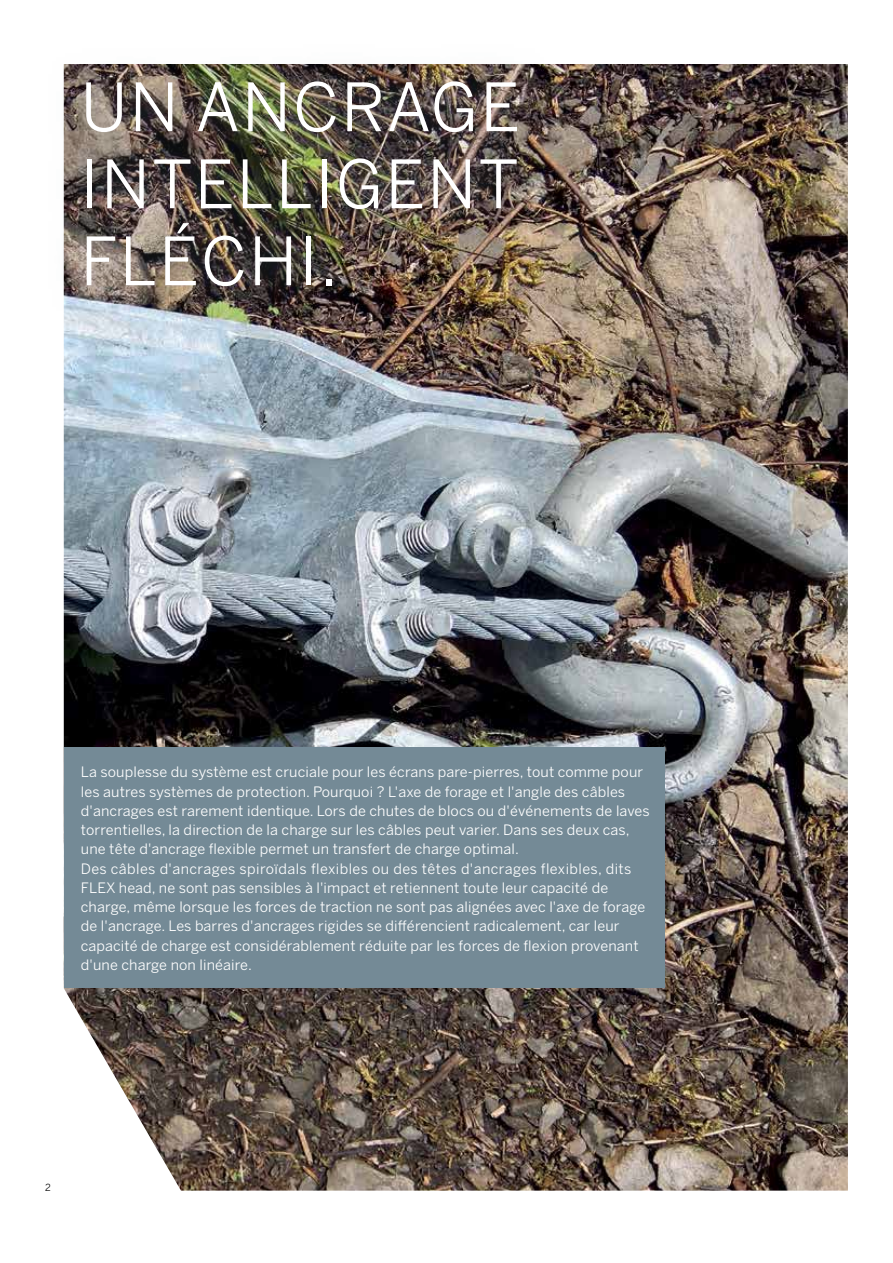
<style>
.page{position:relative;width:893px;height:1263px;background:#fff}
.page>*{position:absolute;margin:0;border:0;box-sizing:border-box;transform-origin:0 0}
.t1{font:66px/76.9px "Benton Sans";letter-spacing:.03em;color:#fff;text-align:justify}
.t2{font:14.25px/19.2px "Benton Sans";letter-spacing:.01em;color:#fff}
.t3{font:9.75px "Benton Sans";color:#000}
</style>
<div class="page">
<img style="left:64px;top:64px;width:784px;height:1126px">
<div style="left:64px;top:748px;width:600px;height:240px;background:#748a96"></div>
<div style="left:47px;top:44px;width:505px;height:280px;background:#8499a4;opacity:.75"></div>
<h1 class="t1" style="left:80px;top:68px;width:441px">UN ANCRAGE INTELLIGENT FLÉCHI.</h1>
<p class="t2" style="left:81px;top:762px;width:570px">La souplesse du système est cruciale pour les écrans pare-pierres, tout comme pour les autres systèmes de protection. Pourquoi ? L'axe de forage et l'angle des câbles d'ancrages est rarement identique. Lors de chutes de blocs ou d'événements de laves torrentielles, la direction de la charge sur les câbles peut varier. Dans ses deux cas, une tête d'ancrage flexible permet un transfert de charge optimal.<br>Des câbles d'ancrages spiroïdals flexibles ou des têtes d'ancrages flexibles, dits FLEX head, ne sont pas sensibles à l'impact et retiennent toute leur capacité de charge, même lorsque les forces de traction ne sont pas alignées avec l'axe de forage de l'ancrage. Les barres d'ancrages rigides se différencient radicalement, car leur capacité de charge est considérablement réduite par les forces de flexion provenant d'une charge non linéaire.</p>
<p class="t3" style="left:45px;top:1181px;width:7px">2</p>
</div>
